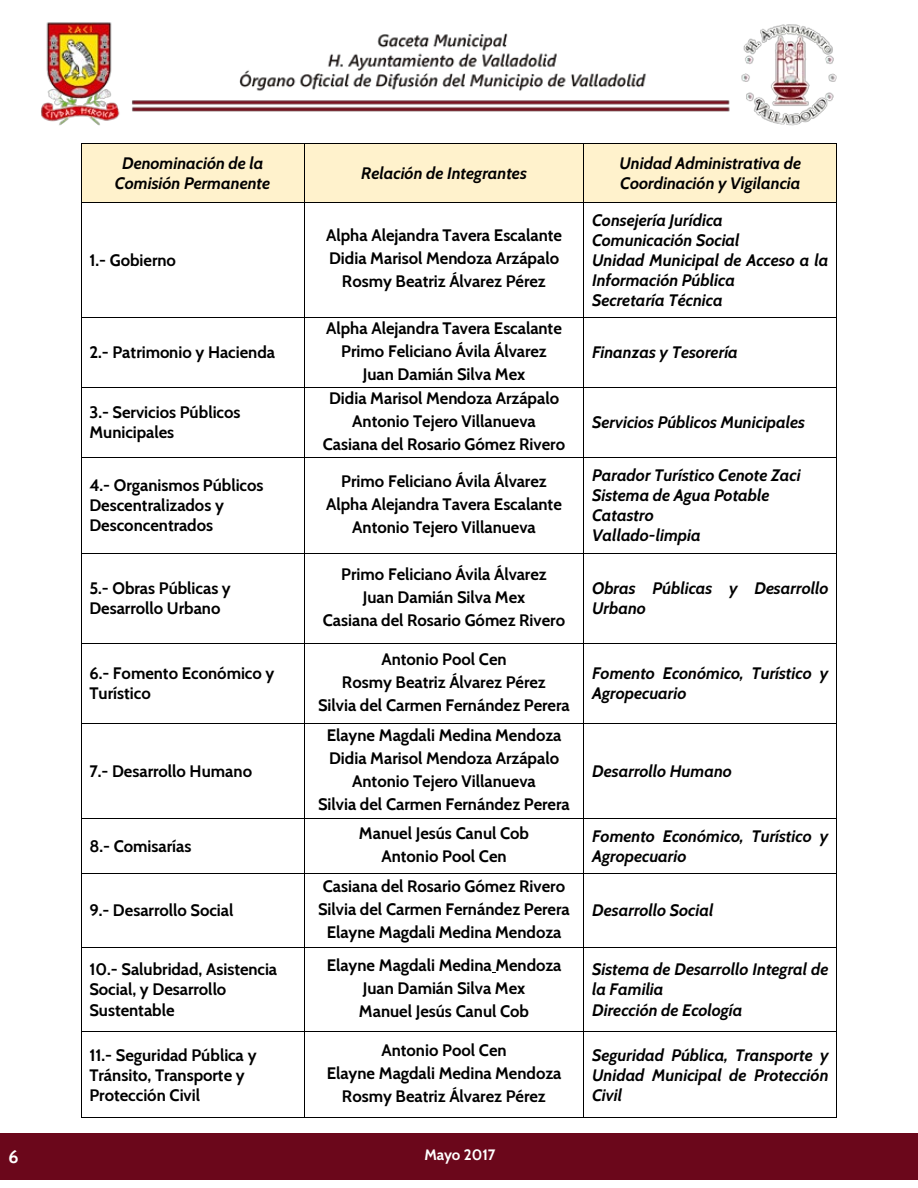
<style>
.page{position:relative;width:918px;height:1188px;background:#fff}
.page>*{position:absolute;margin:0;border:0;box-sizing:border-box;transform-origin:0 0}
.t1{font:700 18px "Cabin";color:#fff}
.t2{font:700 16.5px/23.1px "Cabin";color:#000;text-align:center}
.t3{font:italic 700 16.5px/20.1px "Cabin";color:#000}
.t4{font:700 15px "Cabin";letter-spacing:-.005em;color:#fff}
</style>
<div class="page">
<div style="left:1px;top:1134px;width:917px;height:46px;background:#6b071b"></div>
<img style="left:41px;top:22px;width:796px;height:104px">
<div style="left:82px;top:144px;width:222px;height:58px;background:#fff2cc"></div>
<div style="left:305px;top:144px;width:279px;height:58px;background:#fff2cc"></div>
<div style="left:584px;top:144px;width:252px;height:58px;background:#fff2cc"></div>
<hr style="left:82px;top:143px;width:222px;height:1px;background:#000">
<hr style="left:305px;top:143px;width:279px;height:1px;background:#000">
<hr style="left:584px;top:143px;width:252px;height:1px;background:#000">
<hr style="left:81px;top:144px;width:1px;height:58px;background:#000">
<hr style="left:304px;top:144px;width:1px;height:58px;background:#000">
<hr style="left:584px;top:144px;width:1px;height:58px;background:#000">
<hr style="left:836px;top:144px;width:1px;height:58px;background:#000">
<hr style="left:82px;top:202px;width:222px;height:1px;background:#000">
<hr style="left:305px;top:202px;width:279px;height:1px;background:#000">
<hr style="left:584px;top:202px;width:252px;height:1px;background:#000">
<hr style="left:81px;top:203px;width:1px;height:114px;background:#000">
<hr style="left:304px;top:203px;width:1px;height:114px;background:#000">
<hr style="left:584px;top:203px;width:1px;height:114px;background:#000">
<hr style="left:836px;top:203px;width:1px;height:114px;background:#000">
<hr style="left:82px;top:317px;width:222px;height:1px;background:#000">
<hr style="left:305px;top:317px;width:279px;height:1px;background:#000">
<hr style="left:584px;top:317px;width:252px;height:1px;background:#000">
<hr style="left:81px;top:318px;width:1px;height:69px;background:#000">
<hr style="left:304px;top:318px;width:1px;height:69px;background:#000">
<hr style="left:584px;top:318px;width:1px;height:69px;background:#000">
<hr style="left:836px;top:318px;width:1px;height:69px;background:#000">
<hr style="left:82px;top:387px;width:222px;height:1px;background:#000">
<hr style="left:305px;top:387px;width:279px;height:1px;background:#000">
<hr style="left:584px;top:387px;width:252px;height:1px;background:#000">
<hr style="left:81px;top:388px;width:1px;height:69px;background:#000">
<hr style="left:304px;top:388px;width:1px;height:69px;background:#000">
<hr style="left:584px;top:388px;width:1px;height:69px;background:#000">
<hr style="left:836px;top:388px;width:1px;height:69px;background:#000">
<hr style="left:82px;top:457px;width:222px;height:1px;background:#000">
<hr style="left:305px;top:457px;width:279px;height:1px;background:#000">
<hr style="left:584px;top:457px;width:252px;height:1px;background:#000">
<hr style="left:81px;top:458px;width:1px;height:95px;background:#000">
<hr style="left:304px;top:458px;width:1px;height:95px;background:#000">
<hr style="left:584px;top:458px;width:1px;height:95px;background:#000">
<hr style="left:836px;top:458px;width:1px;height:95px;background:#000">
<hr style="left:82px;top:553px;width:222px;height:1px;background:#000">
<hr style="left:305px;top:553px;width:279px;height:1px;background:#000">
<hr style="left:584px;top:553px;width:252px;height:1px;background:#000">
<hr style="left:81px;top:554px;width:1px;height:89px;background:#000">
<hr style="left:304px;top:554px;width:1px;height:89px;background:#000">
<hr style="left:584px;top:554px;width:1px;height:89px;background:#000">
<hr style="left:836px;top:554px;width:1px;height:89px;background:#000">
<hr style="left:82px;top:643px;width:222px;height:1px;background:#000">
<hr style="left:305px;top:643px;width:279px;height:1px;background:#000">
<hr style="left:584px;top:643px;width:252px;height:1px;background:#000">
<hr style="left:81px;top:644px;width:1px;height:79px;background:#000">
<hr style="left:304px;top:644px;width:1px;height:79px;background:#000">
<hr style="left:584px;top:644px;width:1px;height:79px;background:#000">
<hr style="left:836px;top:644px;width:1px;height:79px;background:#000">
<hr style="left:82px;top:723px;width:222px;height:1px;background:#000">
<hr style="left:305px;top:723px;width:279px;height:1px;background:#000">
<hr style="left:584px;top:723px;width:252px;height:1px;background:#000">
<hr style="left:81px;top:724px;width:1px;height:94px;background:#000">
<hr style="left:304px;top:724px;width:1px;height:94px;background:#000">
<hr style="left:584px;top:724px;width:1px;height:94px;background:#000">
<hr style="left:836px;top:724px;width:1px;height:94px;background:#000">
<hr style="left:82px;top:818px;width:222px;height:1px;background:#000">
<hr style="left:305px;top:818px;width:279px;height:1px;background:#000">
<hr style="left:584px;top:818px;width:252px;height:1px;background:#000">
<hr style="left:81px;top:819px;width:1px;height:54px;background:#000">
<hr style="left:304px;top:819px;width:1px;height:54px;background:#000">
<hr style="left:584px;top:819px;width:1px;height:54px;background:#000">
<hr style="left:836px;top:819px;width:1px;height:54px;background:#000">
<hr style="left:82px;top:873px;width:222px;height:1px;background:#000">
<hr style="left:305px;top:873px;width:279px;height:1px;background:#000">
<hr style="left:584px;top:873px;width:252px;height:1px;background:#000">
<hr style="left:81px;top:874px;width:1px;height:73px;background:#000">
<hr style="left:304px;top:874px;width:1px;height:73px;background:#000">
<hr style="left:584px;top:874px;width:1px;height:73px;background:#000">
<hr style="left:836px;top:874px;width:1px;height:73px;background:#000">
<hr style="left:82px;top:947px;width:222px;height:1px;background:#000">
<hr style="left:305px;top:947px;width:279px;height:1px;background:#000">
<hr style="left:584px;top:947px;width:252px;height:1px;background:#000">
<hr style="left:81px;top:948px;width:1px;height:83px;background:#000">
<hr style="left:304px;top:948px;width:1px;height:83px;background:#000">
<hr style="left:584px;top:948px;width:1px;height:83px;background:#000">
<hr style="left:836px;top:948px;width:1px;height:83px;background:#000">
<hr style="left:82px;top:1031px;width:222px;height:1px;background:#000">
<hr style="left:305px;top:1031px;width:279px;height:1px;background:#000">
<hr style="left:584px;top:1031px;width:252px;height:1px;background:#000">
<hr style="left:81px;top:1032px;width:1px;height:85px;background:#000">
<hr style="left:82px;top:1117px;width:222px;height:1px;background:#000">
<hr style="left:304px;top:1032px;width:1px;height:85px;background:#000">
<hr style="left:305px;top:1117px;width:279px;height:1px;background:#000">
<hr style="left:584px;top:1032px;width:1px;height:85px;background:#000">
<hr style="left:584px;top:1117px;width:252px;height:1px;background:#000">
<hr style="left:836px;top:1032px;width:1px;height:85px;background:#000">
<p class="t3" style="left:115px;top:152px;width:157px;text-align:center">Denominación de la<br>Comisión Permanente</p>
<p class="t3" style="left:361px;top:162px;width:167px">Relación de Integrantes</p>
<p class="t3" style="left:619px;top:152px;width:183px">Unidad Administrativa de<br>Coordinación y Vigilancia</p>
<p class="t2" style="left:89px;top:247px;width:88px">1.- Gobierno</p>
<p class="t2" style="left:89px;top:340px;width:187px">2.- Patrimonio y Hacienda</p>
<p class="t2" style="left:89px;top:401px;width:153px;line-height:20.1px;text-align:left">3.- Servicios Públicos<br>Municipales</p>
<p class="t2" style="left:326px;top:223px;width:237px">Alpha Alejandra Tavera Escalante<br>Didia Marisol Mendoza Arzápalo<br>Rosmy Beatriz Álvarez Pérez</p>
<p class="t2" style="left:326px;top:315px;width:237px">Alpha Alejandra Tavera Escalante<br>Primo Feliciano Ávila Álvarez<br>Juan Damián Silva Mex</p>
<p class="t2" style="left:323px;top:385px;width:244px">Didia Marisol Mendoza Arzápalo<br>Antonio Tejero Villanueva<br>Casiana del Rosario Gómez Rivero</p>
<p class="t3" style="left:592px;top:209px;width:238px">Consejería Jurídica<br>Comunicación Social<br>Unidad Municipal de Acceso a la<br>Información Pública<br>Secretaría Técnica</p>
<p class="t3" style="left:592px;top:341px;width:147px">Finanzas y Tesorería</p>
<p class="t3" style="left:592px;top:411px;width:215px">Servicios Públicos Municipales</p>
<p class="t2" style="left:89px;top:474px;width:176px;line-height:20.1px;text-align:left">4.- Organismos Públicos<br>Descentralizados y<br>Desconcentrados</p>
<p class="t2" style="left:326px;top:468px;width:237px">Primo Feliciano Ávila Álvarez<br>Alpha Alejandra Tavera Escalante<br>Antonio Tejero Villanueva</p>
<p class="t3" style="left:592px;top:464px;width:210px">Parador Turístico Cenote Zaci<br>Sistema de Agua Potable<br>Catastro<br>Vallado-limpia</p>
<p class="t2" style="left:89px;top:578px;width:143px;line-height:20px;text-align:left">5.- Obras Públicas y<br>Desarrollo Urbano</p>
<p class="t2" style="left:323px;top:561px;width:244px">Primo Feliciano Ávila Álvarez<br>Juan Damián Silva Mex<br>Casiana del Rosario Gómez Rivero</p>
<p class="t3" style="left:592px;top:577px;width:238px">Obras Públicas y Desarrollo<br>Urbano</p>
<p class="t2" style="left:89px;top:662px;width:186px;line-height:20px;text-align:left">6.- Fomento Económico y<br>Turístico</p>
<p class="t2" style="left:318px;top:646px;width:253px">Antonio Pool Cen<br>Rosmy Beatriz Álvarez Pérez<br>Silvia del Carmen Fernández Perera</p>
<p class="t3" style="left:592px;top:662px;width:238px">Fomento Económico, Turístico y<br>Agropecuario</p>
<p class="t2" style="left:89px;top:758px;width:164px">7.- Desarrollo Humano</p>
<p class="t2" style="left:318px;top:722px;width:253px">Elayne Magdali Medina Mendoza<br>Didia Marisol Mendoza Arzápalo<br>Antonio Tejero Villanueva<br>Silvia del Carmen Fernández Perera</p>
<p class="t3" style="left:592px;top:760px;width:141px">Desarrollo Humano</p>
<p class="t2" style="left:89px;top:834px;width:104px">8.- Comisarías</p>
<p class="t2" style="left:359px;top:820px;width:172px">Manuel Jesús Canul Cob<br>Antonio Pool Cen</p>
<p class="t3" style="left:592px;top:825px;width:238px">Fomento Económico, Turístico y<br>Agropecuario</p>
<p class="t2" style="left:89px;top:898px;width:146px">9.- Desarrollo Social</p>
<p class="t2" style="left:318px;top:873px;width:253px">Casiana del Rosario Gómez Rivero<br>Silvia del Carmen Fernández Perera<br>Elayne Magdali Medina Mendoza</p>
<p class="t3" style="left:592px;top:899px;width:123px">Desarrollo Social</p>
<p class="t2" style="left:89px;top:959px;width:189px;line-height:20.1px;text-align:left">10.- Salubridad, Asistencia<br>Social, y Desarrollo<br>Sustentable</p>
<p class="t2" style="left:327px;top:953px;width:236px">Elayne Magdali Medina Mendoza<br>Juan Damián Silva Mex<br>Manuel Jesús Canul Cob</p>
<p class="t3" style="left:592px;top:958px;width:238px">Sistema de Desarrollo Integral de la Familia<br>Dirección de Ecología</p>
<p class="t2" style="left:89px;top:1044px;width:169px;line-height:20px;text-align:left">11.- Seguridad Pública y<br>Tránsito, Transporte y<br>Protección Civil</p>
<p class="t2" style="left:327px;top:1038px;width:236px">Antonio Pool Cen<br>Elayne Magdali Medina Mendoza<br>Rosmy Beatriz Álvarez Pérez</p>
<p class="t3" style="left:592px;top:1043px;width:238px;text-align:justify">Seguridad Pública, Transporte y Unidad Municipal de Protección Civil</p>
<p class="t1" style="left:9px;top:1143px;width:12px">6</p>
<p class="t4" style="left:425px;top:1143px;width:73px">Mayo 2017</p>
</div>
